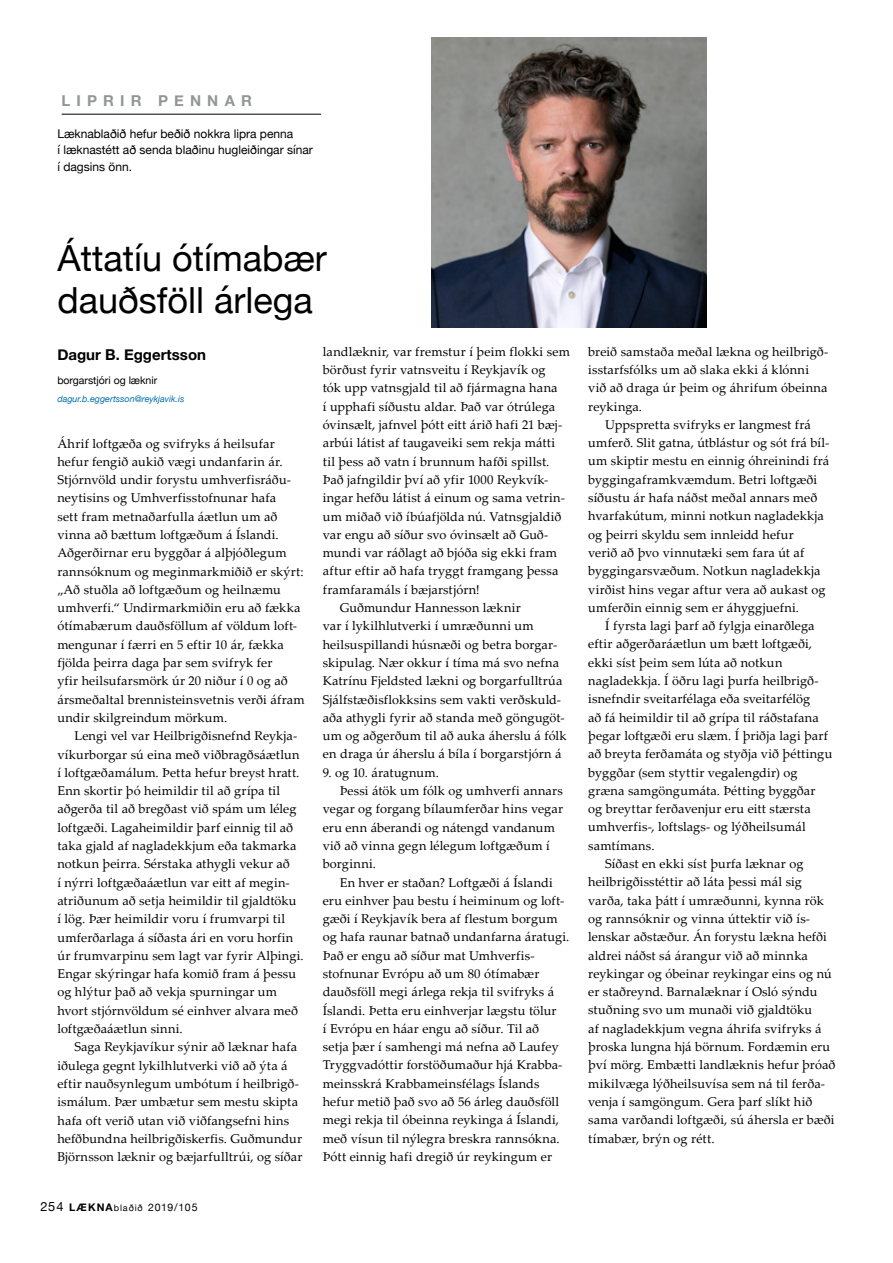
<style>
.page{position:relative;width:893px;height:1263px;background:#fff}
.page>*{position:absolute;margin:0;border:0;box-sizing:border-box;transform-origin:0 0}
.t1{font:36px/42px "Helvetica Neue";color:#000}
.t2{font:700 15px "Helvetica Neue";color:#000}
.t3{font:700 15px "Helvetica Neue";letter-spacing:.41em;color:#939598}
.t4{font:12.75px/18.3px "Palatino Linotype";letter-spacing:.01em;color:#000}
.t5{font:12.75px "Palatino Linotype";letter-spacing:.03em;color:#000}
.t6{font:12px/16.5px "Helvetica Neue";color:#000}
.t7{font:10.5px "Helvetica Neue";color:#000}
.t8{font:italic 9px "Helvetica Neue";color:#006eab}
.s1{font-size:12.75px}
.s2{font-weight:700}
.s3{font-size:9px}
</style>
<div class="page">
<hr style="left:62px;top:114px;width:259px;height:1px;background:#000">
<img style="left:431px;top:37px;width:276px;height:290px">
<p class="t3" style="left:62px;top:89px;width:192px">LIPRIR PENNAR</p>
<p class="t6" style="left:57px;top:126px;width:257px">Læknablaðið hefur beðið nokkra lipra penna<br>í læknastétt að senda blaðinu hugleiðingar sínar í dagsins önn.</p>
<h1 class="t1" style="left:57px;top:239px;width:271px">Áttatíu ótímabær dauðsföll árlega</h1>
<p class="t2" style="left:57px;top:343px;width:150px">Dagur B. Eggertsson</p>
<p class="t7" style="left:57px;top:373px;width:101px">borgarstjóri og læknir</p>
<p class="t8" style="left:57px;top:392px;width:129px">dagur.b.eggertsson@reykjavik.is</p>
<p class="t4" style="left:57px;top:433px;width:249px">Áhrif loftgæða og svifryks á heilsufar hefur fengið aukið vægi undanfarin ár.<br>Stjórnvöld undir forystu umhverfisráðu&shy;neytisins og Umhverfisstofnunar hafa<br>sett fram metnaðarfulla áætlun um að vinna að bættum loftgæðum á Íslandi.<br>Aðgerðirnar eru byggðar á alþjóðlegum rannsóknum og meginmarkmiðið er skýrt: „Að stuðla að loftgæðum og heilnæmu umhverfi.“ Undirmarkmiðin eru að fækka ótímabærum dauðsföllum af völdum loft&shy;mengunar í færri en 5 eftir 10 ár, fækka fjölda þeirra daga þar sem svifryk fer<br>yfir heilsufarsmörk úr 20 niður í 0 og að ársmeðaltal brennisteinsvetnis verði áfram undir skilgreindum mörkum.</p>
<p class="t4" style="left:57px;top:726px;width:248px;text-indent:17px">Lengi vel var Heilbrigðisnefnd Reykja&shy;víkurborgar sú eina með viðbragðsáætlun í loftgæðamálum. Þetta hefur breyst hratt.<br>Enn skortir þó heimildir til að grípa til aðgerða til að bregðast við spám um léleg loftgæði. Lagaheimildir þarf einnig til að taka gjald af nagladekkjum eða takmarka notkun þeirra. Sérstaka athygli vekur að<br>í nýrri loftgæðaáætlun var eitt af megin&shy;atriðunum að setja heimildir til gjaldtöku<br>í lög. Þær heimildir voru í frumvarpi til umferðarlaga á síðasta ári en voru horfin úr frumvarpinu sem lagt var fyrir Alþingi.<br>Engar skýringar hafa komið fram á þessu og hlýtur það að vekja spurningar um hvort stjórnvöldum sé einhver alvara með loftgæðaáætlun sinni.</p>
<p class="t4" style="left:57px;top:1037px;width:247px;text-indent:17px">Saga Reykjavíkur sýnir að læknar hafa iðulega gegnt lykilhlutverki við að ýta á eftir nauðsynlegum umbótum í heilbrigð&shy;ismálum. Þær umbætur sem mestu skipta hafa oft verið utan við viðfangsefni hins hefðbundna heilbrigðiskerfis. Guðmundur Björnsson læknir og bæjarfulltrúi, og síðar</p>
<p class="t7" style="left:40px;top:1200px;width:159px"><span class="s1">254</span> <span class="s2">LÆKNA</span><span class="s3">blaðið</span> 2019/105</p>
<p class="t4" style="left:323px;top:342px;width:249px">landlæknir, var fremstur í þeim flokki sem</p>
<p class="t4" style="left:323px;top:360px;width:224px">börðust fyrir vatnsveitu í Reykjavík og</p>
<p class="t4" style="left:323px;top:378px;width:236px">tók upp vatnsgjald til að fjármagna hana</p>
<p class="t4" style="left:323px;top:397px;width:234px">í upphafi síðustu aldar. Það var ótrúlega</p>
<p class="t4" style="left:323px;top:415px;width:241px">óvinsælt, jafnvel þótt eitt árið hafi 21 bæj-</p>
<p class="t4" style="left:323px;top:433px;width:234px">arbúi látist af taugaveiki sem rekja mátti</p>
<p class="t4" style="left:323px;top:452px;width:228px">til þess að vatn í brunnum hafði spillst.</p>
<p class="t4" style="left:323px;top:470px;width:227px">Það jafngildir því að yfir 1000 Reykvík-</p>
<p class="t4" style="left:323px;top:488px;width:244px">ingar hefðu látist á einum og sama vetrin-</p>
<p class="t4" style="left:323px;top:506px;width:240px">um miðað við íbúafjölda nú. Vatnsgjaldið</p>
<p class="t4" style="left:323px;top:525px;width:227px">var engu að síður svo óvinsælt að Guð-</p>
<p class="t4" style="left:323px;top:543px;width:236px">mundi var ráðlagt að bjóða sig ekki fram</p>
<p class="t4" style="left:323px;top:561px;width:237px">aftur eftir að hafa tryggt framgang þessa</p>
<p class="t4" style="left:323px;top:580px;width:159px">framfaramáls í bæjarstjórn!</p>
<p class="t4" style="left:340px;top:598px;width:183px">Guðmundur Hannesson læknir</p>
<p class="t4" style="left:323px;top:616px;width:213px">var í lykilhlutverki í umræðunni um</p>
<p class="t4" style="left:323px;top:635px;width:236px">heilsuspillandi húsnæði og betra borgar-</p>
<p class="t4" style="left:323px;top:653px;width:238px">skipulag. Nær okkur í tíma má svo nefna</p>
<p class="t4" style="left:323px;top:671px;width:241px">Katrínu Fjeldsted lækni og borgarfulltrúa</p>
<p class="t4" style="left:323px;top:689px;width:240px">Sjálfstæðisflokksins sem vakti verðskuld-</p>
<p class="t4" style="left:323px;top:708px;width:243px">aða athygli fyrir að standa með göngugöt-</p>
<p class="t4" style="left:323px;top:726px;width:245px">um og aðgerðum til að auka áherslu á fólk</p>
<p class="t4" style="left:323px;top:744px;width:240px">en draga úr áherslu á bíla í borgarstjórn á</p>
<p class="t4" style="left:323px;top:763px;width:118px">9. og 10. áratugnum.</p>
<p class="t4" style="left:340px;top:781px;width:225px">Þessi átök um fólk og umhverfi annars</p>
<p class="t4" style="left:323px;top:799px;width:242px">vegar og forgang bílaumferðar hins vegar</p>
<p class="t4" style="left:323px;top:818px;width:234px">eru enn áberandi og nátengd vandanum</p>
<p class="t4" style="left:323px;top:836px;width:229px">við að vinna gegn lélegum loftgæðum í</p>
<p class="t5" style="left:323px;top:855px;width:55px">borginni.</p>
<p class="t4" style="left:340px;top:872px;width:215px">En hver er staðan? Loftgæði á Íslandi</p>
<p class="t4" style="left:323px;top:891px;width:243px">eru einhver þau bestu í heiminum og loft-</p>
<p class="t4" style="left:323px;top:909px;width:237px">gæði í Reykjavík bera af flestum borgum</p>
<p class="t4" style="left:323px;top:927px;width:248px">og hafa raunar batnað undanfarna áratugi.</p>
<p class="t4" style="left:323px;top:946px;width:213px">Það er engu að síður mat Umhverfis-</p>
<p class="t4" style="left:323px;top:964px;width:218px">stofnunar Evrópu að um 80 ótímabær</p>
<p class="t4" style="left:323px;top:982px;width:233px">dauðsföll megi árlega rekja til svifryks á</p>
<p class="t4" style="left:323px;top:1000px;width:235px">Íslandi. Þetta eru einhverjar lægstu tölur</p>
<p class="t4" style="left:323px;top:1019px;width:218px">í Evrópu en háar engu að síður. Til að</p>
<p class="t4" style="left:323px;top:1037px;width:238px">setja þær í samhengi má nefna að Laufey</p>
<p class="t4" style="left:323px;top:1055px;width:241px">Tryggvadóttir forstöðumaður hjá Krabba-</p>
<p class="t4" style="left:323px;top:1074px;width:218px">meinsskrá Krabbameinsfélags Íslands</p>
<p class="t4" style="left:323px;top:1092px;width:238px">hefur metið það svo að 56 árleg dauðsföll</p>
<p class="t4" style="left:323px;top:1110px;width:238px">megi rekja til óbeinna reykinga á Íslandi,</p>
<p class="t4" style="left:323px;top:1129px;width:238px">með vísun til nýlegra breskra rannsókna.</p>
<p class="t4" style="left:323px;top:1147px;width:231px">Þótt einnig hafi dregið úr reykingum er</p>
<p class="t4" style="left:588px;top:342px;width:242px">breið samstaða meðal lækna og heilbrigð&shy;isstarfsfólks um að slaka ekki á klónni við að draga úr þeim og áhrifum óbeinna reykinga.</p>
<p class="t4" style="left:588px;top:415px;width:243px;text-indent:17px">Uppspretta svifryks er langmest frá umferð. Slit gatna, útblástur og sót frá bíl&shy;um skiptir mestu en einnig óhreinindi frá byggingaframkvæmdum. Betri loftgæði síðustu ár hafa náðst meðal annars með hvarfakútum, minni notkun nagladekkja og þeirri skyldu sem innleidd hefur<br>verið að þvo vinnutæki sem fara út af byggingarsvæðum. Notkun nagladekkja virðist hins vegar aftur vera að aukast og umferðin einnig sem er áhyggjuefni.</p>
<p class="t4" style="left:605px;top:616px;width:211px">Í fyrsta lagi þarf að fylgja einarðlega</p>
<p class="t4" style="left:588px;top:634px;width:225px">eftir aðgerðaráætlun um bætt loftgæði,</p>
<p class="t4" style="left:588px;top:653px;width:196px">ekki síst þeim sem lúta að notkun</p>
<p class="t4" style="left:588px;top:671px;width:232px">nagladekkja. Í öðru lagi þurfa heilbrigð-</p>
<p class="t4" style="left:588px;top:689px;width:224px">isnefndir sveitarfélaga eða sveitarfélög</p>
<p class="t4" style="left:588px;top:708px;width:232px">að fá heimildir til að grípa til ráðstafana</p>
<p class="t4" style="left:588px;top:726px;width:241px">þegar loftgæði eru slæm. Í þriðja lagi þarf</p>
<p class="t4" style="left:588px;top:744px;width:246px">að breyta ferðamáta og styðja við þéttingu</p>
<p class="t4" style="left:588px;top:762px;width:211px">byggðar (sem styttir vegalengdir) og</p>
<p class="t4" style="left:588px;top:781px;width:229px">græna samgöngumáta. Þétting byggðar</p>
<p class="t4" style="left:588px;top:799px;width:224px">og breyttar ferðavenjur eru eitt stærsta</p>
<p class="t4" style="left:588px;top:817px;width:219px">umhverfis-, loftslags- og lýðheilsumál</p>
<p class="t4" style="left:588px;top:836px;width:68px">samtímans.</p>
<p class="t4" style="left:605px;top:854px;width:200px">Síðast en ekki síst þurfa læknar og</p>
<p class="t4" style="left:588px;top:872px;width:215px">heilbrigðisstéttir að láta þessi mál sig</p>
<p class="t4" style="left:588px;top:891px;width:237px">varða, taka þátt í umræðunni, kynna rök</p>
<p class="t4" style="left:588px;top:909px;width:224px">og rannsóknir og vinna úttektir við ís-</p>
<p class="t4" style="left:588px;top:927px;width:240px">lenskar aðstæður. Án forystu lækna hefði</p>
<p class="t4" style="left:588px;top:945px;width:221px">aldrei náðst sá árangur við að minnka</p>
<p class="t4" style="left:588px;top:964px;width:245px">reykingar og óbeinar reykingar eins og nú</p>
<p class="t4" style="left:588px;top:982px;width:231px">er staðreynd. Barnalæknar í Osló sýndu</p>
<p class="t4" style="left:588px;top:1000px;width:226px">stuðning svo um munaði við gjaldtöku</p>
<p class="t4" style="left:588px;top:1019px;width:235px">af nagladekkjum vegna áhrifa svifryks á</p>
<p class="t4" style="left:588px;top:1037px;width:244px">þroska lungna hjá börnum. Fordæmin eru</p>
<p class="t4" style="left:588px;top:1055px;width:249px">því mörg. Embætti landlæknis hefur þróað</p>
<p class="t4" style="left:588px;top:1074px;width:238px">mikilvæga lýðheilsuvísa sem ná til ferða-</p>
<p class="t4" style="left:588px;top:1092px;width:226px">venja í samgöngum. Gera þarf slíkt hið</p>
<p class="t4" style="left:588px;top:1110px;width:248px">sama varðandi loftgæði, sú áhersla er bæði</p>
<p class="t4" style="left:588px;top:1128px;width:128px">tímabær, brýn og rétt.</p>
</div>
